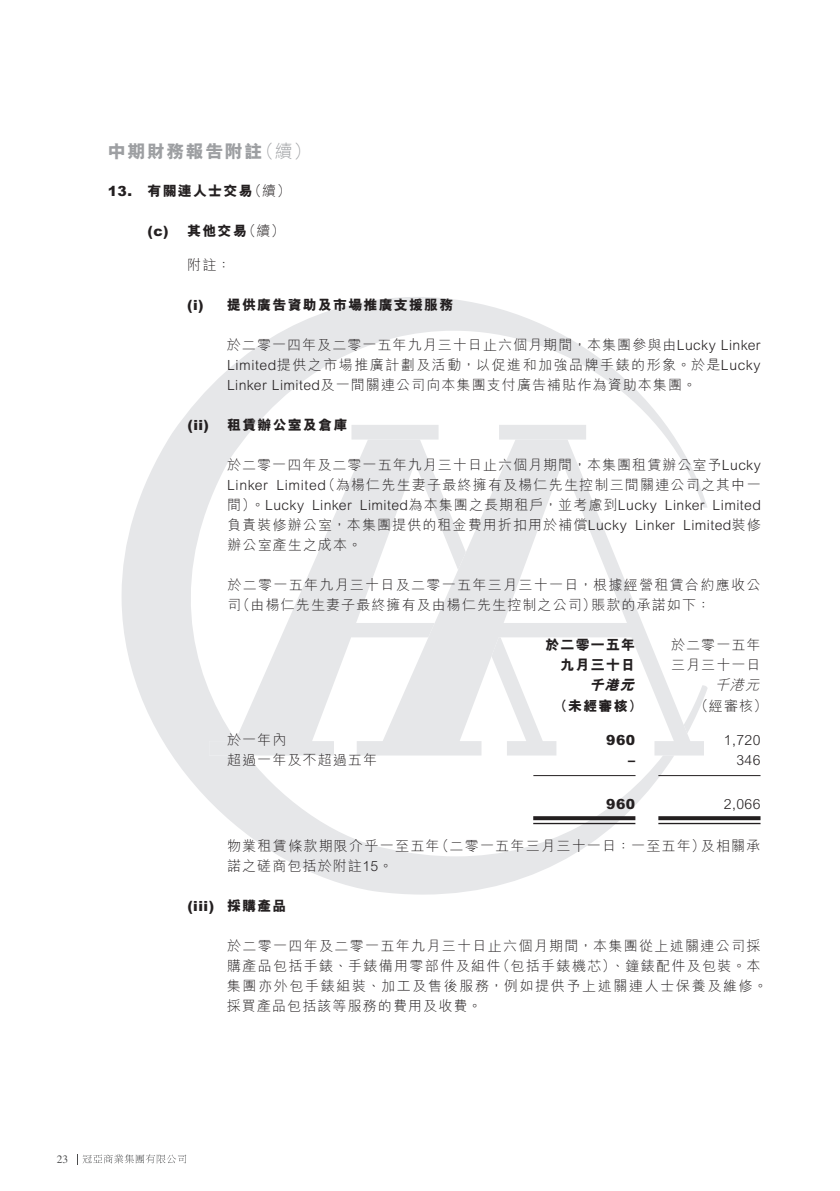
<style>
.page{position:relative;width:840px;height:1191px;background:#fff}
.page>*{position:absolute;margin:0;border:0;box-sizing:border-box;transform-origin:0 0}
.t1{font:800 18px "M Hei HK";letter-spacing:.085em;color:#9d9fa2}
.t2{font:300 18px "M Hei HK";color:#9d9fa2}
.t3{font:300 14px/20px "M Hei HK";letter-spacing:.085em;color:#231f20}
.t4{font:300 14px "Arial MT Std";letter-spacing:.03em;color:#231f20}
.t5{font:800 14px "M Hei HK";letter-spacing:.085em;color:#231f20}
.t6{font:900 14px "Arial MT Std";letter-spacing:.035em;color:#231f20}
.t7{font:italic 300 14px "M Hei HK";color:#231f20}
.t8{font:italic 800 14px "M Hei HK";color:#231f20}
.t9{font:11.4px "Times LT Std";color:#4b4c4d}
.s1{font-family:"Arial MT Std"}
.s2{font-family:"M Hei HK"}
</style>
<div class="page">
<svg style="left:121px;top:297px;width:586px;height:597px"></svg>
<svg style="left:209px;top:439px;width:147px;height:316px"></svg>
<svg style="left:351px;top:425px;width:87px;height:14px"></svg>
<svg style="left:356px;top:439px;width:347px;height:316px"></svg>
<svg style="left:498px;top:425px;width:87px;height:14px"></svg>
<svg style="left:77px;top:1154px;width:109px;height:10px"></svg>
<hr style="left:533px;top:775px;width:102px;height:1px;background:#231f20">
<hr style="left:658px;top:775px;width:102px;height:1px;background:#231f20">
<svg style="left:533px;top:816px;width:102px;height:4px"></svg>
<hr style="left:533px;top:823px;width:102px;height:1px;background:#231f20">
<svg style="left:658px;top:816px;width:102px;height:4px"></svg>
<hr style="left:658px;top:823px;width:102px;height:1px;background:#231f20">
<p class="t2" style="left:256px;top:139px;width:57px">（續(</p>
<p class="t1" style="left:108px;top:139px;width:156px">中期財務報告附註</p>
<p class="t3" style="left:248px;top:181px;width:44px">（續(</p>
<p class="t5" style="left:147px;top:182px;width:106px">有關連人士交易</p>
<p class="t6" style="left:108px;top:182px;width:26px">13.</p>
<p class="t6" style="left:147px;top:222px;width:23px">c( )</p>
<p class="t3" style="left:242px;top:221px;width:44px">（續(</p>
<p class="t5" style="left:187px;top:222px;width:61px">其他交易</p>
<p class="t3" style="left:187px;top:255px;width:45px">附註：</p>
<p class="t6" style="left:187px;top:296px;width:18px">)i(</p>
<p class="t6" style="left:187px;top:416px;width:23px">(ii)</p>
<p class="t6" style="left:187px;top:896px;width:28px">(iii)</p>
<p class="t5" style="left:227px;top:296px;width:228px">提供廣告資助及市場推廣支援服務</p>
<p class="t3" style="left:227px;top:335px;width:535px;text-align:justify">於二零一四年及二零一五年九月三十日止六個月期間，本集團參與由<span class="s1">Lucky Linker Limited</span>提供之市場推廣計劃及活動，以促進和加強品牌手錶的形象。於是<span class="s1">Lucky Linker Limited</span>及一間關連公司向本集團支付廣告補貼作為資助本集團。</p>
<p class="t5" style="left:227px;top:416px;width:122px">租賃辦公室及倉庫</p>
<p class="t3" style="left:227px;top:455px;width:535px;text-align:right">於二零一四年及二零一五年九月三十日止六個月期間，本集團租賃辦公室予<span class="s1">Lucky</span>（為楊仁先生妻子最終擁有及楊仁先生控制三間關連公司之其中一</p>
<p class="t4" style="left:227px;top:477px;width:42px">Linker</p>
<p class="t4" style="left:276px;top:477px;width:51px">Limited</p>
<p class="t4" style="left:227px;top:497px;width:78px"><span class="s2">間）。</span>Lucky</p>
<p class="t4" style="left:312px;top:497px;width:41px">Linker</p>
<p class="t3" style="left:359px;top:495px;width:298px"><span class="s1">Limited</span>為本集團之長期租戶，並考慮到<span class="s1">Lucky</span></p>
<p class="t4" style="left:664px;top:497px;width:41px">Linker</p>
<p class="t4" style="left:712px;top:497px;width:50px">Limited</p>
<p class="t3" style="left:227px;top:515px;width:400px">負責裝修辦公室，本集團提供的租金費用折扣用於補償<span class="s1">Lucky</span>辦公室產生之成本。</p>
<p class="t3" style="left:591px;top:575px;width:170px;text-indent:-363px">於二零一五年九月三十日及二零一五年三月三十一日，根據經營租賃合約應收公賬款的承諾如下：</p>
<p class="t4" style="left:682px;top:517px;width:79px">Limited<span class="s2">裝修</span></p>
<p class="t4" style="left:634px;top:517px;width:41px">Linker</p>
<p class="t3" style="left:236px;top:595px;width:361px">（由楊仁先生妻子最終擁有及由楊仁先生控制之公司）</p>
<p class="t3" style="left:227px;top:595px;width:15px">司</p>
<p class="t3" style="left:227px;top:729px;width:61px">於一年內</p>
<p class="t3" style="left:227px;top:749px;width:151px">超過一年及不超過五年</p>
<p class="t5" style="left:545px;top:636px;width:91px">於二零一五年</p>
<p class="t3" style="left:670px;top:635px;width:91px">於二零一五年</p>
<p class="t5" style="left:560px;top:656px;width:76px">九月三十日</p>
<p class="t3" style="left:670px;top:655px;width:91px">三月三十一日</p>
<p class="t8" style="left:589px;top:676px;width:51px">千港元</p>
<p class="t7" style="left:714px;top:675px;width:51px">千港元</p>
<p class="t5" style="left:553px;top:696px;width:90px">（未經審核）</p>
<p class="t3" style="left:694px;top:695px;width:74px">（經審核(</p>
<p class="t6" style="left:606px;top:730px;width:30px">960</p>
<p class="t4" style="left:723px;top:731px;width:38px">1,720</p>
<p class="t6" style="left:628px;top:750px;width:8px">–</p>
<p class="t4" style="left:736px;top:751px;width:26px">346</p>
<p class="t6" style="left:606px;top:794px;width:30px">960</p>
<p class="t4" style="left:723px;top:795px;width:38px">2,066</p>
<p class="t3" style="left:227px;top:835px;width:214px">物業租賃條款期限介乎一至五年諾之磋商包括於附註<span class="s1">15</span>。</p>
<p class="t5" style="left:227px;top:896px;width:61px">採購產品</p>
<p class="t3" style="left:435px;top:835px;width:271px">（二零一五年三月三十一日：一至五年）</p>
<p class="t3" style="left:700px;top:835px;width:61px">及相關承</p>
<p class="t3" style="left:227px;top:935px;width:534px;text-align:right">於二零一四年及二零一五年九月三十日止六個月期間，本集團從上述關連公司採（包括手錶機芯）、鐘錶配件及包裝。本</p>
<p class="t3" style="left:227px;top:955px;width:541px">購產品包括手錶、手錶備用零部件及組件<br>集團亦外包手錶組裝、加工及售後服務，例如提供予上述關連人士保養及維修。採買產品包括該等服務的費用及收費。</p>
<p class="t9" style="left:57px;top:1152px;width:13px">23</p>
</div>
